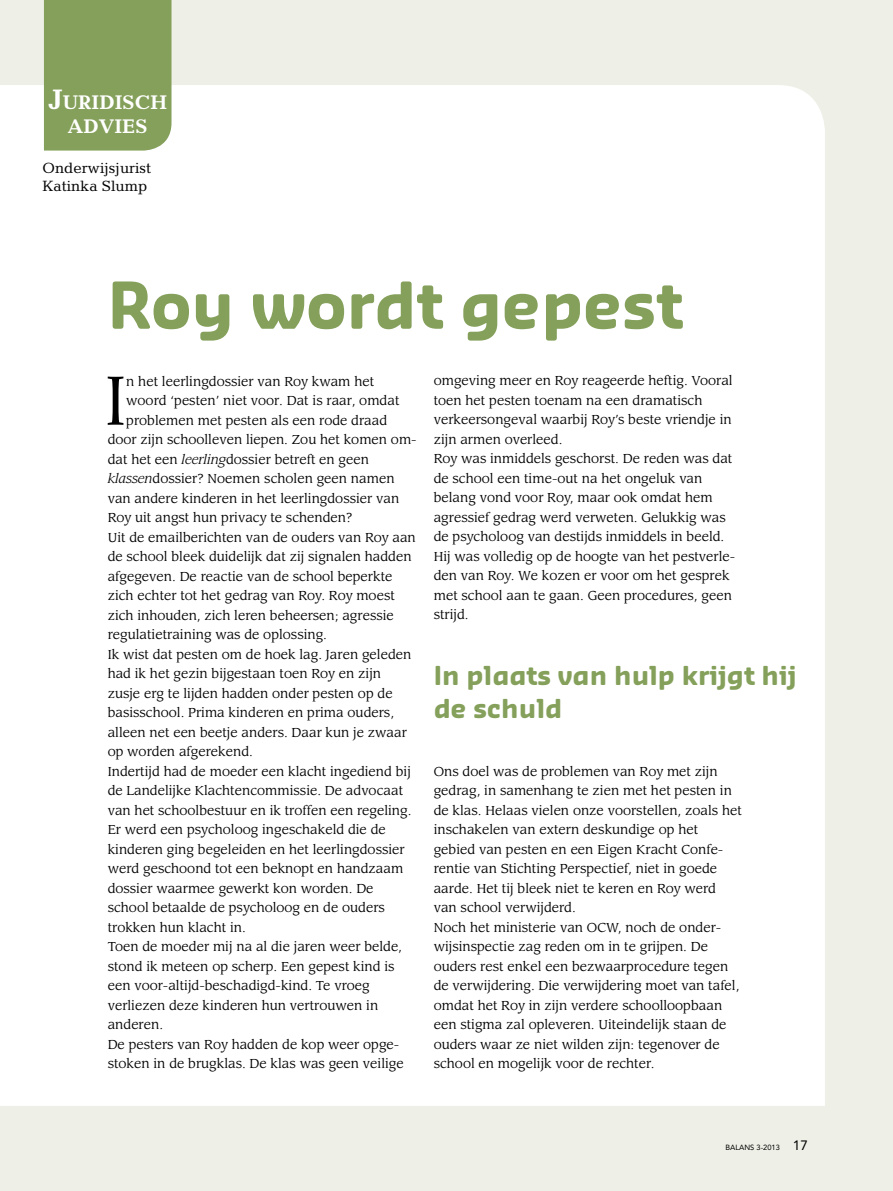
<style>
.page{position:relative;width:893px;height:1191px;background:#eef0e7}
.page>*{position:absolute;margin:0;border:0;box-sizing:border-box;transform-origin:0 0}
.t1{font:67.8px "Leawood Std";color:#000}
.t2{font:700 63px "Sansa Soft Std";color:#84a05a}
.t3{font:700 25.5px/33px "Sansa Soft Std";color:#84a05a}
.t4{font:700 19.95px/24px "Candida Std";color:#fff;text-align:center}
.t5{font:15px/18px "Candida Std";color:#000}
.t6{font:12.75px/19.5px "Leawood Std";color:#000}
.t7{font:7.5px "Avenir LT Std";color:#000}
.s1{font-size:28.5px}
.s2{font-style:italic}
.s3{font-size:13.5px}
</style>
<div class="page">
<div style="left:0;top:85px;width:825px;height:1021px;background:#fff"></div>
<div style="left:44px;top:0;width:127px;height:151px;background:#84a05a"></div>
<h3 class="t4" style="left:48px;top:90px;width:120px"><span class="s1">J</span>URIDISCH<br>ADVIES</h3>
<p class="t5" style="left:43px;top:159px;width:110px">Onderwijsjurist<br>Katinka Slump</p>
<h2 class="t2" style="left:108px;top:264px;width:577px">Roy wordt gepest</h2>
<h1 class="t1" style="left:105px;top:360px;width:23px">I</h1>
<p class="t6" style="left:126px;top:371px;width:249px">n het leerlingdossier van Roy kwam het</p>
<p class="t6" style="left:126px;top:391px;width:275px">woord ‘pesten’ niet voor. Dat is raar, omdat</p>
<p class="t6" style="left:126px;top:410px;width:262px">problemen met pesten als een rode draad</p>
<p class="t6" style="left:108px;top:430px;width:310px">door zijn schoolleven liepen. Zou het komen om-</p>
<p class="t6" style="left:108px;top:449px;width:263px">dat het een <span class="s2">leerling</span>dossier betreft en geen</p>
<p class="t6" style="left:108px;top:469px;width:288px"><span class="s2">klassen</span>dossier? Noemen scholen geen namen</p>
<p class="t6" style="left:108px;top:488px;width:293px">van andere kinderen in het leerlingdossier van</p>
<p class="t6" style="left:108px;top:508px;width:246px">Roy uit angst hun privacy te schenden?</p>
<p class="t6" style="left:108px;top:527px;width:310px">Uit de emailberichten van de ouders van Roy aan</p>
<p class="t6" style="left:108px;top:547px;width:305px">de school bleek duidelijk dat zij signalen hadden</p>
<p class="t6" style="left:108px;top:566px;width:286px">afgegeven. De reactie van de school beperkte</p>
<p class="t6" style="left:108px;top:586px;width:289px">zich echter tot het gedrag van Roy. Roy moest</p>
<p class="t6" style="left:108px;top:605px;width:288px">zich inhouden, zich leren beheersen; agressie</p>
<p class="t6" style="left:108px;top:625px;width:221px">regulatietraining was de oplossing.</p>
<p class="t6" style="left:108px;top:644px;width:305px">Ik wist dat pesten om de hoek lag. Jaren geleden</p>
<p class="t6" style="left:108px;top:664px;width:275px">had ik het gezin bijgestaan toen Roy en zijn</p>
<p class="t6" style="left:108px;top:683px;width:286px">zusje erg te lijden hadden onder pesten op de</p>
<p class="t6" style="left:108px;top:703px;width:288px">basisschool. Prima kinderen en prima ouders,</p>
<p class="t6" style="left:108px;top:722px;width:301px">alleen net een beetje anders. Daar kun je zwaar</p>
<p class="t6" style="left:108px;top:742px;width:147px">op worden afgerekend.</p>
<p class="t6" style="left:108px;top:761px;width:305px">Indertijd had de moeder een klacht ingediend bij</p>
<p class="t6" style="left:108px;top:781px;width:297px">de Landelijke Klachtencommissie. De advocaat</p>
<p class="t6" style="left:108px;top:800px;width:305px">van het schoolbestuur en ik troffen een regeling.</p>
<p class="t6" style="left:108px;top:820px;width:280px">Er werd een psycholoog ingeschakeld die de</p>
<p class="t6" style="left:108px;top:839px;width:298px">kinderen ging begeleiden en het leerlingdossier</p>
<p class="t6" style="left:108px;top:859px;width:297px">werd geschoond tot een beknopt en handzaam</p>
<p class="t6" style="left:108px;top:878px;width:267px">dossier waarmee gewerkt kon worden. De</p>
<p class="t6" style="left:108px;top:898px;width:279px">school betaalde de psycholoog en de ouders</p>
<p class="t6" style="left:108px;top:917px;width:140px">trokken hun klacht in.</p>
<p class="t6" style="left:108px;top:937px;width:296px">Toen de moeder mij na al die jaren weer belde,</p>
<p class="t6" style="left:108px;top:956px;width:288px">stond ik meteen op scherp. Een gepest kind is</p>
<p class="t6" style="left:108px;top:976px;width:264px">een voor-altijd-beschadigd-kind. Te vroeg</p>
<p class="t6" style="left:108px;top:995px;width:272px">verliezen deze kinderen hun vertrouwen in</p>
<p class="t6" style="left:108px;top:1015px;width:57px">anderen.</p>
<p class="t6" style="left:108px;top:1034px;width:293px">De pesters van Roy hadden de kop weer opge-</p>
<p class="t6" style="left:108px;top:1054px;width:298px">stoken in de brugklas. De klas was geen veilige</p>
<p class="t6" style="left:434px;top:371px;width:303px">omgeving meer en Roy reageerde heftig. Vooral toen het pesten toenam na een dramatisch verkeersongeval waarbij Roy’s beste vriendje in zijn armen overleed.<br>Roy was inmiddels geschorst. De reden was dat de school een time-out na het ongeluk van belang vond voor Roy, maar ook omdat hem agressief gedrag werd verweten. Gelukkig was de psycholoog van destijds inmiddels in beeld.<br>Hij was volledig op de hoogte van het pestverle&shy;den van Roy. We kozen er voor om het gesprek met school aan te gaan. Geen procedures, geen strijd.</p>
<h3 class="t3" style="left:434px;top:658px;width:364px">In plaats van hulp krijgt hij de schuld</h3>
<p class="t6" style="left:434px;top:761px;width:310px">Ons doel was de problemen van Roy met zijn gedrag, in samenhang te zien met het pesten in de klas. Helaas vielen onze voorstellen, zoals het inschakelen van extern deskundige op het gebied van pesten en een Eigen Kracht Confe&shy;rentie van Stichting Perspectief, niet in goede aarde. Het tij bleek niet te keren en Roy werd van school verwijderd.<br>Noch het ministerie van OCW, noch de onder&shy;wijsinspectie zag reden om in te grijpen. De ouders rest enkel een bezwaarprocedure tegen de verwijdering. Die verwijdering moet van tafel, omdat het Roy in zijn verdere schoolloopbaan een stigma zal opleveren. Uiteindelijk staan de ouders waar ze niet wilden zijn: tegenover de school en mogelijk voor de rechter.</p>
<p class="t7" style="left:725px;top:1143px;width:84px">BALANS 3-2013 <span class="s3">17</span></p>
</div>
